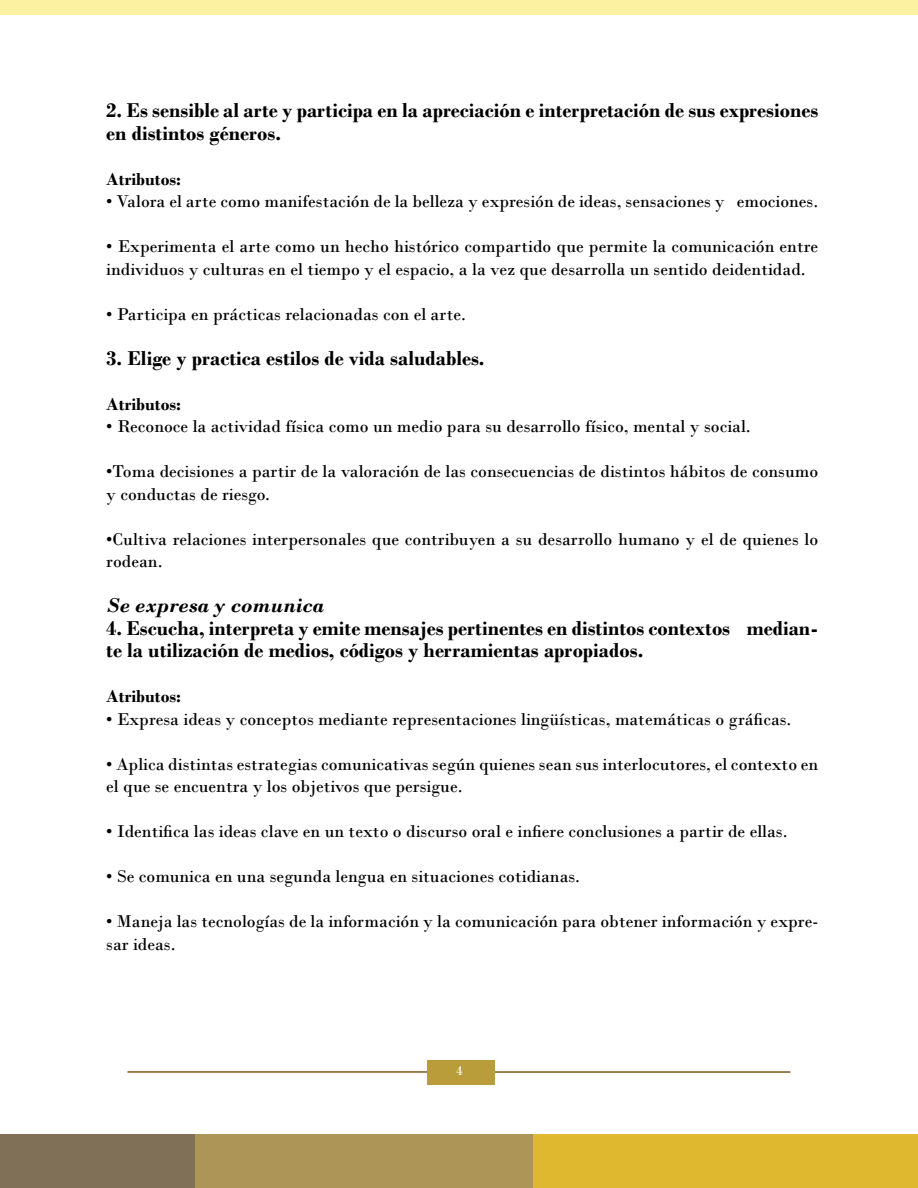
<style>
.page{position:relative;width:918px;height:1188px;background:#fff}
.page>*{position:absolute;margin:0;border:0;box-sizing:border-box;transform-origin:0 0}
.t1{font:700 21px/22.5px "Bodoni";color:#000}
.t2{font:italic 700 21px "Bodoni";color:#000}
.t3{font:18px/22.5px "Bodoni";color:#000}
.t4{font:700 18px "Bodoni";color:#000}
.t5{font:13.5px "Bodoni";color:#fff}
</style>
<div class="page">
<hr style="left:490px;top:1071px;width:300px;height:2px;background:#7f5619">
<hr style="left:128px;top:1071px;width:300px;height:2px;background:#7f5619">
<div style="left:0;top:1134px;width:201px;height:54px;background:#7f7057"></div>
<div style="left:196px;top:1134px;width:342px;height:54px;background:#ac9556"></div>
<div style="left:534px;top:1134px;width:384px;height:54px;background:#e0b82f"></div>
<div style="left:0;top:0;width:918px;height:14px;background:#fcf0a1"></div>
<div style="left:427px;top:1060px;width:68px;height:24px;background:#b89d3a"></div>
<p class="t1" style="left:106px;top:99px;width:713px">2. Es sensible al arte y participa en la apreciación e interpretación de sus expresiones en distintos géneros.</p>
<p class="t4" style="left:106px;top:168px;width:76px">Atributos:</p>
<p class="t3" style="left:106px;top:190px;width:713px">• Valora el arte como manifestación de la belleza y expresión de ideas, sensaciones y emociones.</p>
<p class="t3" style="left:106px;top:235px;width:713px">• Experimenta el arte como un hecho histórico compartido que permite la comunicación entre individuos y culturas en el tiempo y el espacio, a la vez que desarrolla un sentido deidentidad.</p>
<p class="t3" style="left:106px;top:303px;width:361px">• Participa en prácticas relacionadas con el arte.</p>
<p class="t1" style="left:106px;top:346px;width:380px">3. Elige y practica estilos de vida saludables.</p>
<p class="t4" style="left:106px;top:393px;width:76px">Atributos:</p>
<p class="t3" style="left:106px;top:415px;width:646px">• Reconoce la actividad física como un medio para su desarrollo físico, mental y social.</p>
<p class="t3" style="left:106px;top:460px;width:713px">•Toma decisiones a partir de la valoración de las consecuencias de distintos hábitos de consumo y conductas de riesgo.</p>
<p class="t3" style="left:106px;top:528px;width:713px">•Cultiva relaciones interpersonales que contribuyen a su desarrollo humano y el de quienes lo rodean.</p>
<p class="t2" style="left:106px;top:593px;width:219px">Se expresa y comunica</p>
<p class="t1" style="left:106px;top:616px;width:713px">4. Escucha, interpreta y emite mensajes pertinentes en distintos contextos median&shy;te la utilización de medios, códigos y herramientas apropiados.</p>
<p class="t4" style="left:106px;top:686px;width:76px">Atributos:</p>
<p class="t3" style="left:106px;top:708px;width:687px">• Expresa ideas y conceptos mediante representaciones lingüísticas, matemáticas o gráficas.</p>
<p class="t3" style="left:106px;top:753px;width:713px">• Aplica distintas estrategias comunicativas según quienes sean sus interlocutores, el contexto en el que se encuentra y los objetivos que persigue.</p>
<p class="t3" style="left:106px;top:820px;width:683px">• Identifica las ideas clave en un texto o discurso oral e infiere conclusiones a partir de ellas.</p>
<p class="t3" style="left:106px;top:865px;width:475px">• Se comunica en una segunda lengua en situaciones cotidianas.</p>
<p class="t3" style="left:106px;top:910px;width:713px">• Maneja las tecnologías de la información y la comunicación para obtener información y expre&shy;sar ideas.</p>
<p class="t5" style="left:456px;top:1063px;width:8px">4</p>
</div>
